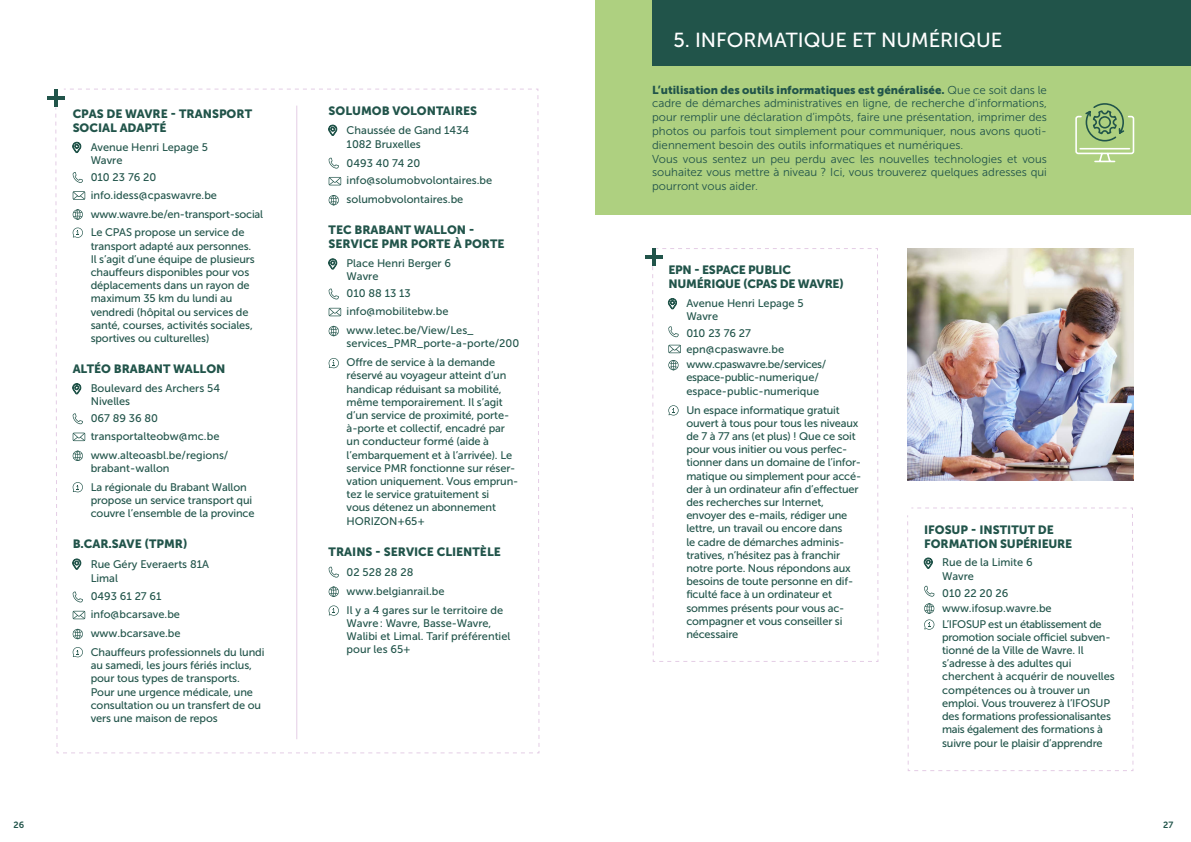
<style>
.page{position:relative;width:1191px;height:842px;background:#fff}
.page>*{position:absolute;margin:0;border:0;box-sizing:border-box;transform-origin:0 0}
.t1{font:20.2px "Museo Sans 500";color:#fff}
.t2{font:12px/14px "Museo Sans 900";color:#21544a}
.t3{font:12px/14px "Museo Sans 900";letter-spacing:-.02em;color:#21544a}
.t4{font:11.5px/13.8px "Museo Sans 300";color:#21544a}
.t5{font:11.5px "Museo Sans 900";color:#21544a}
.t6{font:11px/13.2px "Museo Sans 500";letter-spacing:-.01em;color:#21544a}
.t7{font:11px/13.2px "Museo Sans 500";letter-spacing:-.03em;color:#21544a}
.t8{font:9px "Museo Sans 700";color:#21544a}
.s1{font-family:"Museo Sans 300"}
</style>
<div class="page">
<hr style="left:54px;top:89px;width:4px;height:18px;background:#21544a">
<hr style="left:47px;top:96px;width:18px;height:4px;background:#21544a">
<svg style="left:55px;top:89px;width:485px;height:664px"></svg>
<hr style="left:296px;top:106px;width:1px;height:633px;background:#e4cde5">
<div style="left:595px;top:0;width:596px;height:215px;background:#aed080"></div>
<div style="left:652px;top:0;width:539px;height:66px;background:#21544a"></div>
<svg style="left:1075px;top:103px;width:60px;height:60px"></svg>
<svg style="left:652px;top:248px;width:227px;height:414px"></svg>
<svg style="left:907px;top:507px;width:227px;height:264px"></svg>
<svg style="left:652px;top:248px;width:3px;height:18px"></svg>
<hr style="left:644px;top:255px;width:18px;height:4px;background:#21544a">
<img style="left:907px;top:248px;width:226px;height:233px">
<p class="t2" style="left:73px;top:107px;width:181px">CPAS DE WAVRE - TRANSPORT<br>SOCIAL ADAPTÉ</p>
<p class="t6" style="left:91px;top:140px;width:119px">Avenue Henri Lepage 5<br>Wavre</p>
<p class="t6" style="left:91px;top:168px;width:128px;line-height:17.9px">010 23 76 20 info.idess@cpaswavre.be</p>
<p class="t6" style="left:91px;top:204px;width:174px;line-height:18.9px">www.wavre.be/en-transport-social<br>Le CPAS propose un service de</p>
<p class="t6" style="left:91px;top:239px;width:166px">transport adapté aux personnes.<br>Il s’agit d’une équipe de plusieurs chauffeurs disponibles pour vos déplacements dans un rayon de maximum 35 km du lundi au vendredi (hôpital ou services de santé, courses, activités sociales, sportives ou culturelles)</p>
<p class="t2" style="left:73px;top:362px;width:154px">ALTÉO BRABANT WALLON</p>
<p class="t6" style="left:91px;top:382px;width:131px">Boulevard des Archers 54<br>Nivelles</p>
<p class="t6" style="left:91px;top:409px;width:130px;line-height:17.9px">067 89 36 80 transportalteobw@mc.be</p>
<p class="t6" style="left:91px;top:449px;width:139px">www.alteoasbl.be/regions/ brabant-wallon</p>
<p class="t6" style="left:91px;top:481px;width:165px">La régionale du Brabant Wallon propose un service transport qui couvre l’ensemble de la province</p>
<p class="t2" style="left:73px;top:537px;width:116px">B.CAR.SAVE (TPMR)</p>
<p class="t6" style="left:91px;top:558px;width:120px">Rue Géry Everaerts 81A<br>Limal</p>
<p class="t6" style="left:91px;top:588px;width:91px;line-height:17.9px">0493 61 27 61 info@bcarsave.be</p>
<p class="t6" style="left:91px;top:624px;width:175px;line-height:18.9px">www.bcarsave.be<br>Chauffeurs professionnels du lundi</p>
<p class="t6" style="left:91px;top:659px;width:172px">au samedi, les jours fériés inclus, pour tous types de transports.<br>Pour une urgence médicale, une consultation ou un transfert de ou vers une maison de repos</p>
<p class="t2" style="left:329px;top:103px;width:150px">SOLUMOB VOLONTAIRES</p>
<p class="t6" style="left:347px;top:124px;width:124px">Chaussée de Gand 1434<br>1082 Bruxelles</p>
<p class="t6" style="left:347px;top:154px;width:147px;line-height:17.9px">0493 40 74 20 info@solumobvolontaires.be</p>
<p class="t6" style="left:347px;top:193px;width:118px">solumobvolontaires.be</p>
<p class="t2" style="left:329px;top:223px;width:177px">TEC BRABANT WALLON -<br>SERVICE PMR PORTE À PORTE</p>
<p class="t6" style="left:347px;top:257px;width:106px">Place Henri Berger 6<br>Wavre</p>
<p class="t6" style="left:347px;top:285px;width:103px;line-height:17.9px">010 88 13 13 info@mobilitebw.be</p>
<p class="t6" style="left:347px;top:324px;width:174px">www.letec.be/View/Les_ services_PMR_porte-a-porte/200</p>
<p class="t6" style="left:347px;top:356px;width:173px">Offre de service à la demande réservé au voyageur atteint d’un handicap réduisant sa mobilité, même temporairement. Il s’agit d’un service de proximité, porte&shy;à-porte et collectif, encadré par un conducteur formé (aide à l’embarquement et à l’arrivée). Le service PMR fonctionne sur réser&shy;vation uniquement. Vous emprun&shy;tez le service gratuitement si<br>vous détenez un abonnement<br>HORIZON+65+</p>
<p class="t2" style="left:329px;top:544px;width:174px">TRAINS - SERVICE CLIENTÈLE</p>
<p class="t6" style="left:347px;top:562px;width:158px;line-height:19.1px">02 528 28 28 www.belgianrail.be<br>Il y a 4 gares sur le territoire de</p>
<p class="t6" style="left:347px;top:616px;width:165px">Wavre : Wavre, Basse-Wavre,<br>Walibi et Limal. Tarif préférentiel pour les 65+</p>
<h1 class="t1" style="left:673px;top:29px;width:330px">5. INFORMATIQUE ET NUMÉRIQUE</h1>
<p class="t5" style="left:652px;top:83px;width:396px">L’utilisation des outils informatiques est généralisée. <span class="s1">Que ce soit dans le</span></p>
<p class="t4" style="left:652px;top:97px;width:396px">cadre de démarches administratives en ligne, de recherche d’informations, pour remplir une déclaration d’impôts, faire une présentation, imprimer des photos ou parfois tout simplement pour communiquer, nous avons quoti&shy;diennement besoin des outils informatiques et numériques.<br>Vous vous sentez un peu perdu avec les nouvelles technologies et vous souhaitez vous mettre à niveau ? Ici, vous trouverez quelques adresses qui pourront vous aider.</p>
<p class="t3" style="left:668px;top:263px;width:177px">EPN - ESPACE PUBLIC<br>NUMÉRIQUE (CPAS DE WAVRE)</p>
<p class="t6" style="left:686px;top:297px;width:119px">Avenue Henri Lepage 5<br>Wavre</p>
<p class="t6" style="left:686px;top:325px;width:99px;line-height:16px">010 23 76 27 epn@cpaswavre.be</p>
<p class="t7" style="left:686px;top:358px;width:141px">www.cpaswavre.be/services/ espace-public-numerique/ espace-public-numerique</p>
<p class="t6" style="left:686px;top:403px;width:176px">Un espace informatique gratuit ouvert à tous pour tous les niveaux de 7 à 77 ans (et plus) ! Que ce soit pour vous initier ou vous perfec&shy;tionner dans un domaine de l’infor&shy;matique ou simplement pour accé&shy;der à un ordinateur afin d’effectuer des recherches sur Internet, envoyer des e-mails, rédiger une lettre, un travail ou encore dans<br>le cadre de démarches adminis&shy;tratives, n’hésitez pas à franchir notre porte. Nous répondons aux besoins de toute personne en dif&shy;ficulté face à un ordinateur et sommes présents pour vous ac&shy;compagner et vous conseiller si nécessaire</p>
<p class="t2" style="left:924px;top:522px;width:150px">IFOSUP - INSTITUT DE<br>FORMATION SUPÉRIEURE</p>
<p class="t6" style="left:942px;top:556px;width:92px">Rue de la Limite 6<br>Wavre</p>
<p class="t6" style="left:942px;top:585px;width:111px;line-height:15px">010 22 20 26 www.ifosup.wavre.be</p>
<p class="t6" style="left:942px;top:617px;width:174px">L’IFOSUP est un établissement de promotion sociale officiel subven&shy;tionné de la Ville de Wavre. Il s’adresse à des adultes qui cherchent à acquérir de nouvelles compétences ou à trouver un emploi. Vous trouverez à l’IFOSUP des formations professionalisantes mais également des formations à suivre pour le plaisir d’apprendre</p>
<p class="t8" style="left:13px;top:819px;width:12px">26</p>
<p class="t8" style="left:1163px;top:819px;width:12px">27</p>
</div>
